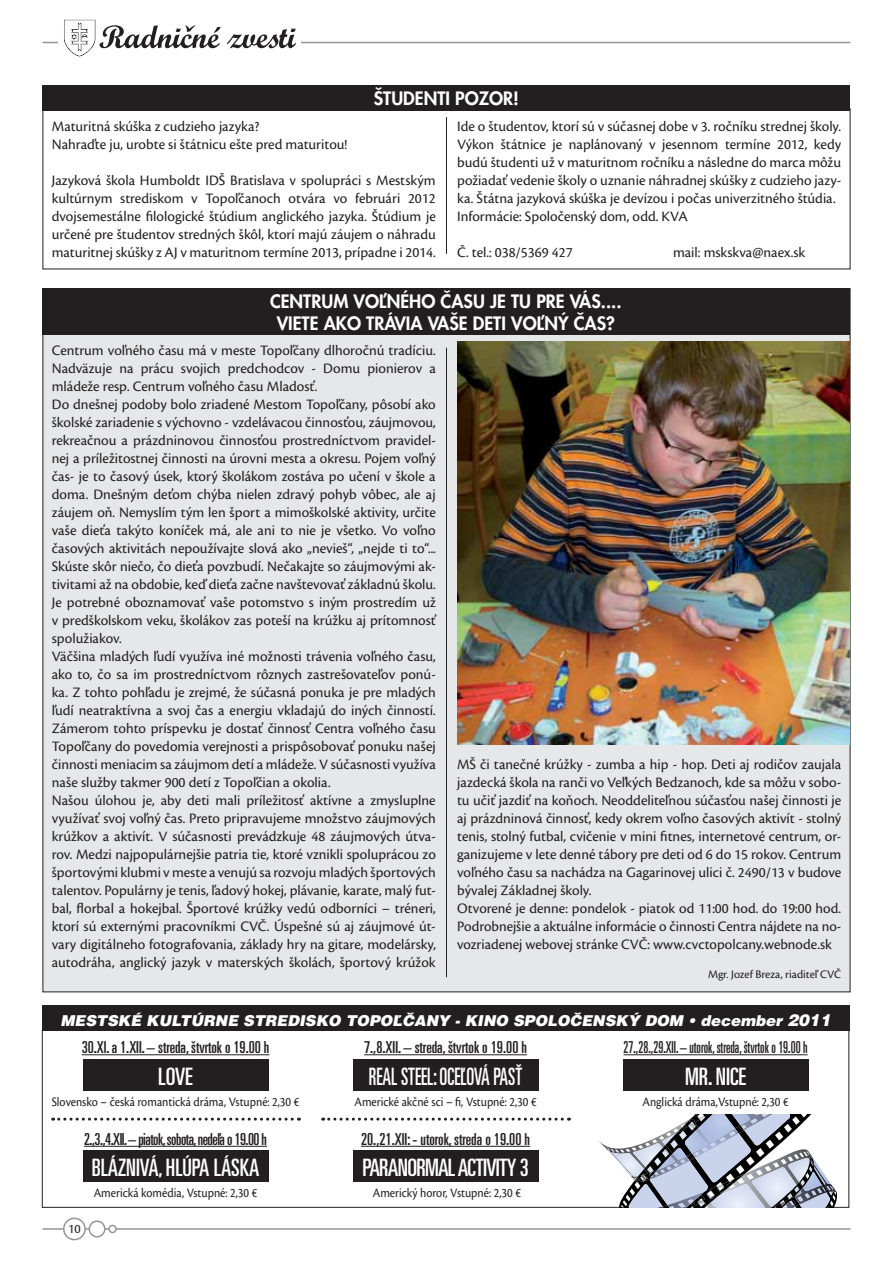
<style>
.page{position:relative;width:893px;height:1263px;background:#fff}
.page>*{position:absolute;margin:0;border:0;box-sizing:border-box;transform-origin:0 0}
.t1{font:ultra-condensed 24px "Univers CE";color:#fff;scale:.81 1}
.t2{font:ultra-condensed 24px "Univers CE";color:#fff;scale:.96 1}
.t3{font:ultra-condensed 24px "Univers CE";letter-spacing:-.03em;color:#fff}
.t4{font:ultra-condensed 24px "Univers CE";color:#fff}
.t5{font:800 18px/21.6px "Futura CE";color:#fff;text-align:center}
.t6{font:ultra-condensed 16.5px "Univers CE";color:#231f20}
.t7{font:ultra-condensed 16.5px "Univers CE";color:#231f20;scale:.81 1}
.t8{font:ultra-condensed 16.5px "Univers CE";letter-spacing:-.03em;color:#231f20}
.t9{font:15px/18px "Cronos Pro";color:#231f20}
.t10{font:italic 900 15px "Helvetica CE";color:#fff}
.t11{font:13.5px "Cronos Pro";color:#231f20;scale:.9 1}
.t12{font:13.5px "Cronos Pro";color:#231f20}
.t13{font:12px "Cronos Pro";color:#231f20}
.s1{font-size:16.5px}
</style>
<div class="page">
<hr style="left:43px;top:1228px;width:807px;height:2px;background:#939598">
<hr style="left:43px;top:42px;width:807px;height:1px;background:#939598">
<div style="left:59px;top:35px;width:242px;height:15px;background:#fff"></div>
<svg style="left:64px;top:20px;width:232px;height:37px"></svg>
<div style="left:64px;top:1218px;width:21px;height:21px;background:#fff;border-radius:50%"></div>
<div style="left:63px;top:1217px;width:23px;height:23px;border:2px solid #939598;border-radius:50%"></div>
<div style="left:89px;top:1221px;width:16px;height:16px;background:#fff;border-radius:50%"></div>
<div style="left:89px;top:1220px;width:17px;height:17px;border:2px solid #939598;border-radius:50%"></div>
<div style="left:109px;top:1225px;width:7px;height:7px;background:#fff;border-radius:50%"></div>
<div style="left:108px;top:1225px;width:9px;height:8px;border:2px solid #939598;border-radius:50%"></div>
<div style="left:43px;top:289px;width:807px;height:703px;background:#e6e7e8"></div>
<img style="left:457px;top:341px;width:393px;height:404px">
<div style="left:42px;top:288px;width:808px;height:47px;background:#231f20"></div>
<div style="left:43px;top:85px;width:807px;height:26px;background:#231f20"></div>
<hr style="left:82px;top:1054px;width:187px;height:1px;background:#231f20">
<svg style="left:53px;top:1117px;width:246px;height:3px"></svg>
<hr style="left:84px;top:1146px;width:183px;height:1px;background:#231f20">
<div style="left:83px;top:1059px;width:185px;height:31px;background:#231f20"></div>
<div style="left:83px;top:1150px;width:185px;height:32px;background:#231f20"></div>
<hr style="left:364px;top:1054px;width:163px;height:1px;background:#231f20">
<svg style="left:323px;top:1117px;width:246px;height:3px"></svg>
<hr style="left:361px;top:1146px;width:169px;height:1px;background:#231f20">
<div style="left:353px;top:1059px;width:185px;height:31px;background:#231f20"></div>
<div style="left:353px;top:1150px;width:185px;height:32px;background:#231f20"></div>
<hr style="left:624px;top:1054px;width:184px;height:1px;background:#231f20">
<div style="left:623px;top:1059px;width:185px;height:31px;background:#231f20"></div>
<div style="left:42px;top:1006px;width:808px;height:25px;background:#231f20"></div>
<svg style="left:595px;top:1114px;width:242px;height:94px"></svg>
<hr style="left:446px;top:117px;width:1px;height:136px;background:#231f20">
<hr style="left:446px;top:348px;width:1px;height:629px;background:#231f20">
<p class="t5" style="left:374px;top:90px;width:147px">ŠTUDENTI POZOR!</p>
<p class="t9" style="left:52px;top:118px;width:297px">Maturitná skúška z cudzieho jazyka?<br>Nahraďte ju, urobte si štátnicu ešte pred maturitou!</p>
<p class="t9" style="left:52px;top:172px;width:386px;text-align:justify">Jazyková škola Humboldt IDŠ Bratislava v spolupráci s Mestským kultúrnym strediskom v Topoľčanoch otvára vo februári 2012 dvojsemestálne filologické štúdium anglického jazyka. Štúdium je určené pre študentov stredných škôl, ktorí majú záujem o náhradu maturitnej skúšky z AJ v maturitnom termíne 2013, prípadne i 2014.</p>
<p class="t9" style="left:457px;top:118px;width:386px">Ide o študentov, ktorí sú v súčasnej dobe v 3. ročníku strednej školy.<br>Výkon štátnice je naplánovaný v jesennom termíne 2012, kedy budú študenti už v maturitnom ročníku a následne do marca môžu požiadať vedenie školy o uznanie náhradnej skúšky z cudzieho jazy&shy;ka. Štátna jazyková skúška je devízou i počas univerzitného štúdia.<br>Informácie: Spoločenský dom, odd. KVA</p>
<p class="t9" style="left:457px;top:244px;width:117px">Č. tel.: 038/5369 427</p>
<p class="t9" style="left:673px;top:244px;width:134px">mail: mskskva@naex.sk</p>
<p class="t5" style="left:270px;top:293px;width:353px">CENTRUM VOĽNÉHO ČASU JE TU PRE VÁS....<br>VIETE AKO TRÁVIA VAŠE DETI VOĽNÝ ČAS?</p>
<p class="t9" style="left:52px;top:343px;width:386px">Centrum voľného času má v meste Topoľčany dlhoročnú tradíciu.<br>Nadväzuje na prácu svojich predchodcov - Domu pionierov a mládeže resp. Centrum voľného času Mladosť.<br>Do dnešnej podoby bolo zriadené Mestom Topoľčany, pôsobí ako školské zariadenie s výchovno - vzdelávacou činnosťou, záujmovou, rekreačnou a prázdninovou činnosťou prostredníctvom pravidel&shy;nej a príležitostnej činnosti na úrovni mesta a okresu. Pojem voľný čas- je to časový úsek, ktorý školákom zostáva po učení v škole a doma. Dnešným deťom chýba nielen zdravý pohyb vôbec, ale aj záujem oň. Nemyslím tým len šport a mimoškolské aktivity, určite vaše dieťa takýto koníček má, ale ani to nie je všetko. Vo voľno časových aktivitách nepoužívajte slová ako „nevieš“, „nejde ti to“...<br>Skúste skôr niečo, čo dieťa povzbudí. Nečakajte so záujmovými ak&shy;tivitami až na obdobie, keď dieťa začne navštevovať základnú školu.<br>Je potrebné oboznamovať vaše potomstvo s iným prostredím už v predškolskom veku, školákov zas poteší na krúžku aj prítomnosť spolužiakov.<br>Väčšina mladých ľudí využíva iné možnosti trávenia voľného času, ako to, čo sa im prostredníctvom rôznych zastrešovateľov ponú&shy;ka. Z tohto pohľadu je zrejmé, že súčasná ponuka je pre mladých ľudí neatraktívna a svoj čas a energiu vkladajú do iných činností.<br>Zámerom tohto príspevku je dostať činnosť Centra voľného času Topoľčany do povedomia verejnosti a prispôsobovať ponuku našej činnosti meniacim sa záujmom detí a mládeže. V súčasnosti využíva naše služby takmer 900 detí z Topoľčian a okolia.<br>Našou úlohou je, aby deti mali príležitosť aktívne a zmysluplne využívať svoj voľný čas. Preto pripravujeme množstvo záujmových krúžkov a aktivít. V súčasnosti prevádzkuje 48 záujmových útva&shy;rov. Medzi najpopulárnejšie patria tie, ktoré vznikli spoluprácou zo športovými klubmi v meste a venujú sa rozvoju mladých športových talentov. Populárny je tenis, ľadový hokej, plávanie, karate, malý fut&shy;bal, florbal a hokejbal. Športové krúžky vedú odborníci – tréneri, ktorí sú externými pracovníkmi CVČ. Úspešné sú aj záujmové út&shy;vary digitálneho fotografovania, základy hry na gitare, modelársky, autodráha, anglický jazyk v materských školách, športový krúžok</p>
<p class="t9" style="left:457px;top:757px;width:386px">MŠ či tanečné krúžky - zumba a hip - hop. Deti aj rodičov zaujala jazdecká škola na ranči vo Veľkých Bedzanoch, kde sa môžu v sobo&shy;tu učiť jazdiť na koňoch. Neoddeliteľnou súčasťou našej činnosti je aj prázdninová činnosť, kedy okrem voľno časových aktivít - stolný tenis, stolný futbal, cvičenie v mini fitnes, internetové centrum, or&shy;ganizujeme v lete denné tábory pre deti od 6 do 15 rokov. Centrum voľného času sa nachádza na Gagarinovej ulici č. 2490/13 v budove bývalej Základnej školy.<br>Otvorené je denne: pondelok - piatok od 11:00 hod. do 19:00 hod.<br>Podrobnejšie a aktuálne informácie o činnosti Centra nájdete na no&shy;vozriadenej webovej stránke CVČ: www.cvctopolcany.webnode.sk</p>
<p class="t13" style="left:708px;top:969px;width:135px">Mgr. Jozef Breza, riaditeľ CVČ</p>
<p class="t10" style="left:60px;top:1012px;width:772px">MESTSKÉ KULTÚRNE STREDISKO TOPOĽČANY - KINO SPOLOČENSKÝ DOM • december <span class="s1">2011</span></p>
<p class="t6" style="left:82px;top:1038px;width:189px">30.XI. a 1.XII. – streda, štvrtok o 19.00 h</p>
<h1 class="t4" style="left:158px;top:1062px;width:36px">LOVE</h1>
<p class="t11" style="left:52px;top:1096px;width:277px">Slovensko – česká romantická dráma, Vstupné: 2,30 €</p>
<p class="t8" style="left:84px;top:1129px;width:184px">2.,3.,4.XII. – piatok, sobota, nedeľa o 19.00 h</p>
<h1 class="t2" style="left:92px;top:1154px;width:176px">BLÁZNIVÁ, HLÚPA LÁSKA</h1>
<p class="t11" style="left:94px;top:1187px;width:183px">Americká komédia, Vstupné: 2,30 €</p>
<p class="t12" style="left:68px;top:1223px;width:14px">10</p>
<p class="t6" style="left:364px;top:1038px;width:164px">7.,8.XII. – streda, štvrtok o 19.00 h</p>
<h1 class="t1" style="left:369px;top:1062px;width:191px">REAL STEEL: OCEĽOVÁ PASŤ</h1>
<p class="t11" style="left:354px;top:1096px;width:204px">Americké akčné sci – fi, Vstupné: 2,30 €</p>
<p class="t6" style="left:361px;top:1129px;width:171px">20.,21.XII: - utorok, streda o 19.00 h</p>
<h1 class="t3" style="left:363px;top:1154px;width:168px">PARANORMAL ACTIVITY 3</h1>
<p class="t11" style="left:373px;top:1187px;width:166px">Americký horor, Vstupné: 2,30 €</p>
<p class="t7" style="left:624px;top:1038px;width:229px">27.,28.,29.XII. – utorok, streda, štvrtok o 19.00 h</p>
<h1 class="t4" style="left:685px;top:1062px;width:62px">MR. NICE</h1>
<p class="t11" style="left:642px;top:1096px;width:164px">Anglická dráma,Vstupné: 2,30 €</p>
</div>
